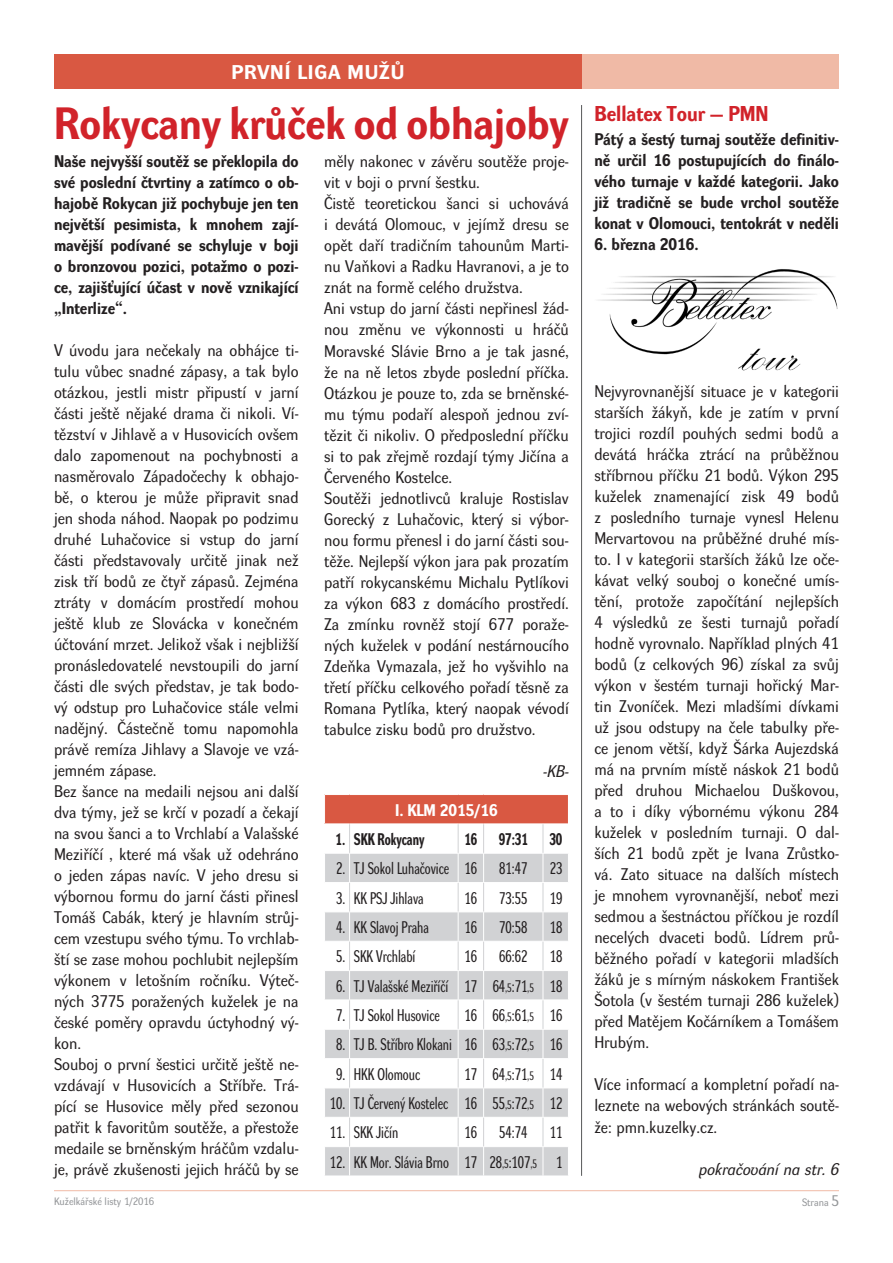
<style>
.page{position:relative;width:893px;height:1263px;background:#fff}
.page>*{position:absolute;margin:0;border:0;box-sizing:border-box;transform-origin:0 0}
.t1{font:800 44.25px "Dynamo RCE";color:#d1232a}
.t2{font:800 21px "Dynamo RCE";color:#d1232a}
.t3{font:800 19.5px "Dynamo RECE";letter-spacing:.05em;color:#fff}
.t4{font:16.5px/21px "Dynamo RCE";color:#231f20;text-align:justify}
.t5{font:800 16.5px/21px "Dynamo RCE";color:#231f20;text-align:justify}
.t6{font:16.5px "Dynamo RCCE";color:#231f20}
.t7{font:italic 16.5px "Dynamo RCE";color:#231f20}
.t8{font:800 16.5px "Dynamo RCCE";color:#231f20}
.t9{font:800 16.5px "Dynamo RCE";color:#fff}
.t10{font:10.5px "Dynamo RCE";color:#939598}
.s1{font-size:12px}
.s2{font-size:15px}
</style>
<div class="page">
<hr style="left:54px;top:1190px;width:785px;height:1px;background:#f0baa6">
<div style="left:582px;top:54px;width:257px;height:34px;background:#f0baa6"></div>
<img style="left:598px;top:269px;width:240px;height:102px">
<hr style="left:581px;top:105px;width:1px;height:1071px;background:#57585a">
<div style="left:54px;top:54px;width:528px;height:34px;background:#d95842"></div>
<div style="left:325px;top:794px;width:243px;height:30px;background:#d95842"></div>
<svg style="left:350px;top:854px;width:193px;height:321px;fill:#d1d2d4"></svg>
<hr style="left:350px;top:794px;width:108px;height:1px;background:#fff">
<svg style="left:458px;top:794px;width:26px;height:1px"></svg>
<hr style="left:484px;top:794px;width:59px;height:1px;background:#fff">
<hr style="left:350px;top:823px;width:108px;height:1px;background:#fff">
<hr style="left:484px;top:823px;width:59px;height:1px;background:#fff">
<hr style="left:350px;top:882px;width:108px;height:1px;background:#fff">
<hr style="left:484px;top:882px;width:59px;height:1px;background:#fff">
<hr style="left:350px;top:911px;width:108px;height:1px;background:#fff">
<hr style="left:484px;top:911px;width:59px;height:1px;background:#fff">
<hr style="left:350px;top:941px;width:108px;height:1px;background:#fff">
<hr style="left:484px;top:941px;width:59px;height:1px;background:#fff">
<hr style="left:350px;top:970px;width:108px;height:1px;background:#fff">
<hr style="left:484px;top:970px;width:59px;height:1px;background:#fff">
<hr style="left:350px;top:999px;width:108px;height:1px;background:#fff">
<hr style="left:484px;top:999px;width:59px;height:1px;background:#fff">
<hr style="left:350px;top:1029px;width:108px;height:1px;background:#fff">
<hr style="left:484px;top:1029px;width:59px;height:1px;background:#fff">
<hr style="left:350px;top:1058px;width:108px;height:1px;background:#fff">
<hr style="left:484px;top:1058px;width:59px;height:1px;background:#fff">
<hr style="left:350px;top:1087px;width:108px;height:1px;background:#fff">
<hr style="left:484px;top:1087px;width:59px;height:1px;background:#fff">
<hr style="left:350px;top:1117px;width:108px;height:1px;background:#fff">
<hr style="left:484px;top:1117px;width:59px;height:1px;background:#fff">
<hr style="left:350px;top:1146px;width:108px;height:1px;background:#fff">
<hr style="left:484px;top:1146px;width:59px;height:1px;background:#fff">
<svg style="left:324px;top:794px;width:26px;height:382px"></svg>
<svg style="left:458px;top:823px;width:26px;height:353px"></svg>
<svg style="left:543px;top:794px;width:25px;height:382px"></svg>
<p class="t3" style="left:231px;top:61px;width:174px">PRVNÍ LIGA MUŽŮ</p>
<h1 class="t1" style="left:54px;top:98px;width:516px">Rokycany krůček od obhajoby</h1>
<p class="t5" style="left:54px;top:151px;width:246px">Naše nejvyšší soutěž se překlopila do své poslední čtvrtiny a zatímco o ob&shy;hajobě Rokycan již pochybuje jen ten největší pesimista, k mnohem zají&shy;mavější podívané se schyluje v boji o bronzovou pozici, potažmo o pozi&shy;ce, zajišťující účast v nově vznikající „Interlize“.</p>
<p class="t4" style="left:54px;top:340px;width:246px;text-align:left">V úvodu jara nečekaly na obhájce ti&shy;tulu vůbec snadné zápasy, a tak bylo otázkou, jestli mistr připustí v jarní části ještě nějaké drama či nikoli. Ví&shy;tězství v Jihlavě a v Husovicích ovšem dalo zapomenout na pochybnosti a nasměrovalo Západočechy k obhajo&shy;bě, o kterou je může připravit snad jen shoda náhod. Naopak po podzimu druhé Luhačovice si vstup do jarní části představovaly určitě jinak než zisk tří bodů ze čtyř zápasů. Zejména ztráty v domácím prostředí mohou ještě klub ze Slovácka v konečném účtování mrzet. Jelikož však i nejbližší pronásledovatelé nevstoupili do jarní části dle svých představ, je tak bodo&shy;vý odstup pro Luhačovice stále velmi nadějný. Částečně tomu napomohla právě remíza Jihlavy a Slavoje ve vzá&shy;jemném zápase.<br>Bez šance na medaili nejsou ani další dva týmy, jež se krčí v pozadí a čekají na svou šanci a to Vrchlabí a Valašské Meziříčí , které má však už odehráno o jeden zápas navíc. V jeho dresu si výbornou formu do jarní části přinesl Tomáš Cabák, který je hlavním strůj&shy;cem vzestupu svého týmu. To vrchlab&shy;ští se zase mohou pochlubit nejlepším výkonem v letošním ročníku. Výteč&shy;ných 3775 poražených kuželek je na české poměry opravdu úctyhodný vý&shy;kon.<br>Souboj o první šestici určitě ještě ne&shy;vzdávají v Husovicích a Stříbře. Trá&shy;pící se Husovice měly před sezonou patřit k favoritům soutěže, a přestože medaile se brněnským hráčům vzdalu&shy;je, právě zkušenosti jejich hráčů by se</p>
<p class="t4" style="left:324px;top:151px;width:246px;text-align:left">měly nakonec v závěru soutěže proje&shy;vit v boji o první šestku.<br>Čistě teoretickou šanci si uchovává i devátá Olomouc, v jejímž dresu se opět daří tradičním tahounům Marti&shy;nu Vaňkovi a Radku Havranovi, a je to znát na formě celého družstva.<br>Ani vstup do jarní části nepřinesl žád&shy;nou změnu ve výkonnosti u hráčů Moravské Slávie Brno a je tak jasné, že na ně letos zbyde poslední příčka.<br>Otázkou je pouze to, zda se brněnské&shy;mu týmu podaří alespoň jednou zví&shy;tězit či nikoliv. O předposlední příčku si to pak zřejmě rozdají týmy Jičína a Červeného Kostelce.<br>Soutěži jednotlivců kraluje Rostislav Gorecký z Luhačovic, který si výbor&shy;nou formu přenesl i do jarní části sou&shy;těže. Nejlepší výkon jara pak prozatím patří rokycanskému Michalu Pytlíkovi za výkon 683 z domácího prostředí.<br>Za zmínku rovněž stojí 677 poraže&shy;ných kuželek v podání nestárnoucího Zdeňka Vymazala, jež ho vyšvihlo na třetí příčku celkového pořadí těsně za Romana Pytlíka, který naopak vévodí tabulce zisku bodů pro družstvo.</p>
<p class="t7" style="left:543px;top:762px;width:27px">-KB-</p>
<p class="t9" style="left:395px;top:800px;width:104px">I. KLM 2015/16</p>
<p class="t8" style="left:336px;top:830px;width:90px">1. SKK Rokycany</p>
<p class="t8" style="left:464px;top:830px;width:14px">16</p>
<p class="t8" style="left:499px;top:830px;width:31px">97:31</p>
<p class="t8" style="left:549px;top:830px;width:14px">30</p>
<p class="t6" style="left:336px;top:859px;width:142px">2. TJ Sokol Luhačovice 16</p>
<p class="t6" style="left:499px;top:859px;width:29px">81:47</p>
<p class="t6" style="left:550px;top:859px;width:14px">23</p>
<p class="t6" style="left:336px;top:889px;width:89px">3. KK PSJ Jihlava</p>
<p class="t6" style="left:465px;top:889px;width:14px">16</p>
<p class="t6" style="left:499px;top:889px;width:29px">73:55</p>
<p class="t6" style="left:550px;top:889px;width:14px">19</p>
<p class="t6" style="left:336px;top:918px;width:94px">4. KK Slavoj Praha</p>
<p class="t6" style="left:465px;top:918px;width:14px">16</p>
<p class="t6" style="left:499px;top:918px;width:29px">70:58</p>
<p class="t6" style="left:550px;top:918px;width:14px">18</p>
<p class="t6" style="left:336px;top:947px;width:81px">5. SKK Vrchlabí</p>
<p class="t6" style="left:465px;top:947px;width:14px">16</p>
<p class="t6" style="left:499px;top:947px;width:29px">66:62</p>
<p class="t6" style="left:550px;top:947px;width:14px">18</p>
<p class="t6" style="left:336px;top:977px;width:228px">6. TJ Valašské Meziříčí 17 64<span class="s1">,5</span>:71<span class="s1">,5</span> 18</p>
<p class="t6" style="left:336px;top:1006px;width:105px">7. TJ Sokol Husovice</p>
<p class="t6" style="left:465px;top:1006px;width:99px">16 66<span class="s1">,5</span>:61<span class="s1">,5</span> 16</p>
<p class="t6" style="left:336px;top:1035px;width:228px">8. TJ B. Stříbro Klokani 16 63<span class="s1">,5</span>:72<span class="s1">,5</span> 16</p>
<p class="t6" style="left:336px;top:1065px;width:85px">9. HKK Olomouc</p>
<p class="t6" style="left:465px;top:1065px;width:99px">17 64<span class="s1">,5</span>:71<span class="s1">,5</span> 14</p>
<p class="t6" style="left:330px;top:1094px;width:234px">10. TJ Červený Kostelec 16 55<span class="s1">,5</span>:72<span class="s1">,5</span> 12</p>
<p class="t6" style="left:330px;top:1123px;width:70px">11. SKK Jičín</p>
<p class="t6" style="left:465px;top:1123px;width:14px">16</p>
<p class="t6" style="left:499px;top:1123px;width:29px">54:74</p>
<p class="t6" style="left:550px;top:1123px;width:14px">11</p>
<p class="t6" style="left:330px;top:1153px;width:234px">12. KK Mor. Slávia Brno 17 28<span class="s1">,5</span>:107<span class="s1">,5</span> 1</p>
<p class="t2" style="left:594px;top:102px;width:176px">Bellatex Tour — PMN</p>
<p class="t5" style="left:594px;top:129px;width:246px">Pátý a šestý turnaj soutěže definitiv&shy;ně určil 16 postupujících do finálo&shy;vého turnaje v každé kategorii. Jako již tradičně se bude vrchol soutěže konat v Olomouci, tentokrát v neděli</p>
<p class="t5" style="left:594px;top:234px;width:106px">6. března 2016.</p>
<p class="t4" style="left:594px;top:381px;width:246px">Nejvyrovnanější situace je v kategorii starších žákyň, kde je zatím v první trojici rozdíl pouhých sedmi bodů a devátá hráčka ztrácí na průběžnou stříbrnou příčku 21 bodů. Výkon 295 kuželek znamenající zisk 49 bodů z posledního turnaje vynesl Helenu Mervartovou na průběžné druhé mís&shy;to. I v kategorii starších žáků lze oče&shy;kávat velký souboj o konečné umís&shy;tění, protože započítání nejlepších 4 výsledků ze šesti turnajů pořadí hodně vyrovnalo. Například plných 41 bodů (z celkových 96) získal za svůj výkon v šestém turnaji hořický Mar&shy;tin Zvoníček. Mezi mladšími dívkami už jsou odstupy na čele tabulky pře&shy;ce jenom větší, když Šárka Aujezdská má na prvním místě náskok 21 bodů před druhou Michaelou Duškovou, a to i díky výbornému výkonu 284 kuželek v posledním turnaji. O dal&shy;ších 21 bodů zpět je Ivana Zrůstko&shy;vá. Zato situace na dalších místech je mnohem vyrovnanější, neboť mezi sedmou a šestnáctou příčkou je rozdíl necelých dvaceti bodů. Lídrem prů&shy;běžného pořadí v kategorii mladších žáků je s mírným náskokem František Šotola (v šestém turnaji 286 kuželek) před Matějem Kočárníkem a Tomášem Hrubým.</p>
<p class="t4" style="left:594px;top:1074px;width:246px">Více informací a kompletní pořadí na&shy;leznete na webových stránkách soutě&shy;že: pmn.kuzelky.cz.</p>
<p class="t7" style="left:699px;top:1160px;width:142px">pokračování na str. 6</p>
<p class="t10" style="left:54px;top:1195px;width:102px">Kuželkářské listy 1/2016</p>
<p class="t10" style="left:802px;top:1197px;width:38px">Strana <span class="s2">5</span></p>
</div>
